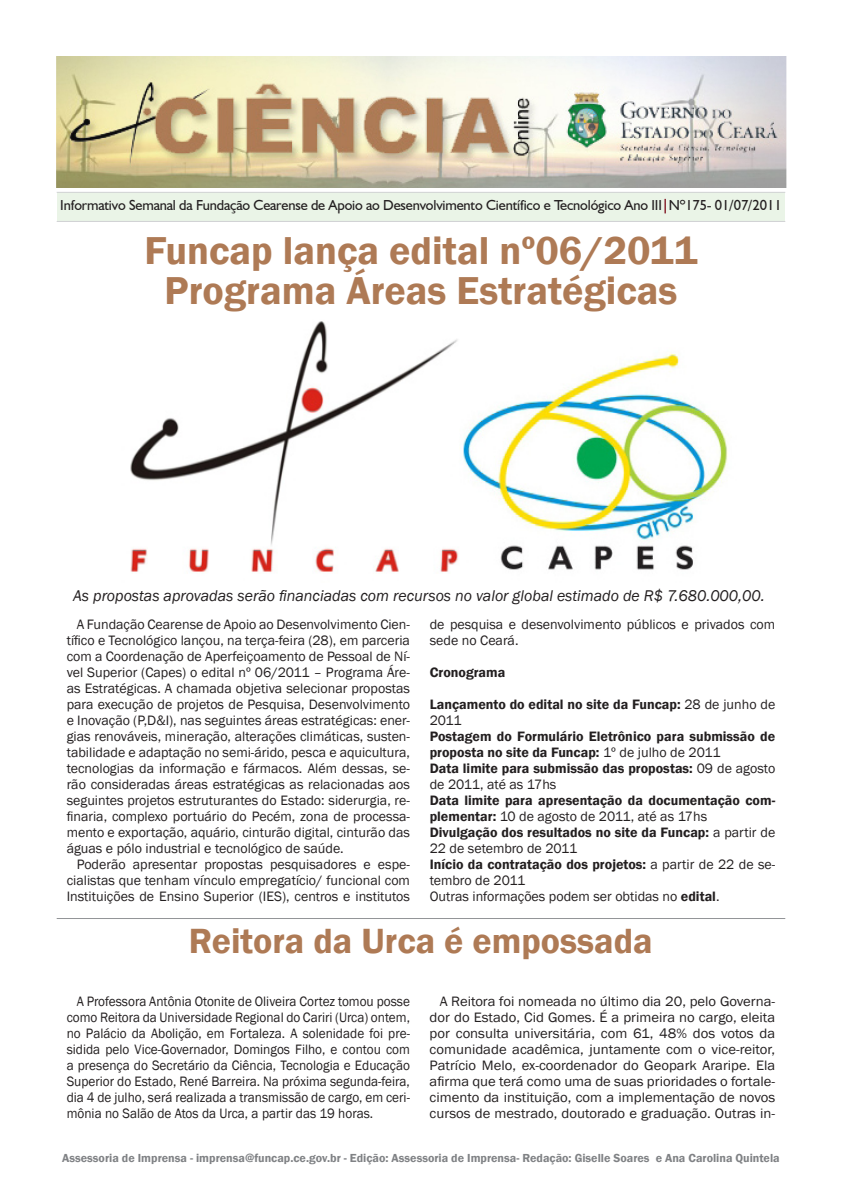
<style>
.page{position:relative;width:842px;height:1191px;background:#fff}
.page>*{position:absolute;margin:0;border:0;box-sizing:border-box;transform-origin:0 0}
.t1{font:600 40px "Franklin Gothic";color:#ae7a55}
.t2{font:600 36px "Franklin Gothic";color:#ae7a55}
.t3{font:italic 16px "Franklin Gothic";color:#231f20}
.t4{font:14.5px "Humanist 521 BT";letter-spacing:-.01em;color:#231f20}
.t5{font:14px/16px "Franklin Gothic";color:#231f20;text-align:justify}
.t6{font:600 14px/16px "Franklin Gothic";color:#231f20}
.t7{font:14px/16px "Franklin Gothic";color:#231f20;text-align:justify;scale:.95 1}
.t8{font:14px/16px "Franklin Gothic";color:#231f20;text-align:justify;scale:1.05 1}
.t9{font:600 12px "Franklin Gothic";color:#808285}
.s1{font-weight:700;color:#7f1421}
.s2{font-weight:400}
.s3{font-weight:600}
</style>
<div class="page">
<img style="left:130px;top:321px;width:598px;height:251px">
<div style="left:57px;top:193px;width:728px;height:28px;background:#eaf4e7"></div>
<img style="left:56px;top:57px;width:730px;height:130px">
<hr style="left:57px;top:192px;width:728px;height:1px;background:#d1d2d4">
<hr style="left:57px;top:221px;width:728px;height:1px;background:#d1d2d4">
<hr style="left:57px;top:918px;width:728px;height:1px;background:#939598">
<p class="t4" style="left:60px;top:196px;width:723px">Informativo Semanal da Fundação Cearense de Apoio ao Desenvolvimento Científico e Tecnológico Ano III<span class="s1">|</span>Nº175- 01/07/2011</p>
<p class="t1" style="left:144px;top:226px;width:554px">Funcap lança edital nº06/2011</p>
<p class="t1" style="left:165px;top:266px;width:514px">Programa Áreas Estratégicas</p>
<p class="t3" style="left:73px;top:586px;width:693px">As propostas aprovadas serão financiadas com recursos no valor global estimado de R$ 7.680.000,00.</p>
<p class="t5" style="left:67px;top:617px;width:345px;text-indent:10px">A Fundação Cearense de Apoio ao Desenvolvimento Cien&shy;tífico e Tecnológico lançou, na terça-feira (28), em parceria com a Coordenação de Aperfeiçoamento de Pessoal de Ní&shy;vel Superior (Capes) o edital nº 06/2011 – Programa Áre&shy;as Estratégicas. A chamada objetiva selecionar propostas para execução de projetos de Pesquisa, Desenvolvimento e Inovação (P,D&amp;I), nas seguintes áreas estratégicas: ener&shy;gias renováveis, mineração, alterações climáticas, susten&shy;tabilidade e adaptação no semi-árido, pesca e aquicultura, tecnologias da informação e fármacos. Além dessas, se&shy;rão consideradas áreas estratégicas as relacionadas aos seguintes projetos estruturantes do Estado: siderurgia, re&shy;finaria, complexo portuário do Pecém, zona de processa&shy;mento e exportação, aquário, cinturão digital, cinturão das águas e pólo industrial e tecnológico de saúde.</p>
<p class="t5" style="left:67px;top:857px;width:345px;text-indent:10px">Poderão apresentar propostas pesquisadores e espe&shy;cialistas que tenham vínculo empregatício/ funcional com Instituições de Ensino Superior (IES), centros e institutos</p>
<p class="t5" style="left:430px;top:617px;width:347px">de pesquisa e desenvolvimento públicos e privados com sede no Ceará.</p>
<p class="t6" style="left:430px;top:665px;width:77px">Cronograma</p>
<p class="t6" style="left:430px;top:697px;width:347px">Lançamento do edital no site da Funcap: <span class="s2">28 de junho de<br>2011</span></p>
<p class="t6" style="left:430px;top:729px;width:347px">Postagem do Formulário Eletrônico para submissão de proposta no site da Funcap: <span class="s2">1º de julho de 2011</span></p>
<p class="t6" style="left:430px;top:761px;width:347px">Data limite para submissão das propostas: <span class="s2">09 de agosto de 2011, até as 17hs</span></p>
<p class="t6" style="left:430px;top:793px;width:347px">Data limite para apresentação da documentação com&shy;plementar: <span class="s2">10 de agosto de 2011, até as 17hs</span></p>
<p class="t6" style="left:430px;top:825px;width:347px">Divulgação dos resultados no site da Funcap: <span class="s2">a partir de<br>22 de setembro de 2011</span></p>
<p class="t6" style="left:430px;top:857px;width:347px">Início da contratação dos projetos: <span class="s2">a partir de 22 de se&shy;tembro de 2011</span></p>
<p class="t5" style="left:430px;top:889px;width:291px">Outras informações podem ser obtidas no <span class="s3">edital</span>.</p>
<p class="t2" style="left:189px;top:918px;width:465px">Reitora da Urca é empossada</p>
<p class="t7" style="left:67px;top:993px;width:363px;text-indent:10px">A Professora Antônia Otonite de Oliveira Cortez tomou posse como Reitora da Universidade Regional do Cariri (Urca) ontem, no Palácio da Abolição, em Fortaleza. A solenidade foi pre&shy;sidida pelo Vice-Governador, Domingos Filho, e contou com a presença do Secretário da Ciência, Tecnologia e Educação Superior do Estado, René Barreira. Na próxima segunda-feira, dia 4 de julho, será realizada a transmissão de cargo, em ceri&shy;mônia no Salão de Atos da Urca, a partir das 19 horas.</p>
<p class="t8" style="left:430px;top:993px;width:331px;text-indent:10px">A Reitora foi nomeada no último dia 20, pelo Governa&shy;dor do Estado, Cid Gomes. É a primeira no cargo, eleita por consulta universitária, com 61, 48% dos votos da comunidade acadêmica, juntamente com o vice-reitor, Patrício Melo, ex-coordenador do Geopark Araripe. Ela afirma que terá como uma de suas prioridades o fortale&shy;cimento da instituição, com a implementação de novos cursos de mestrado, doutorado e graduação. Outras in-</p>
<p class="t9" style="left:62px;top:1150px;width:719px">Assessoria de Imprensa - imprensa@funcap.ce.gov.br - Edição: Assessoria de Imprensa- Redação: Giselle Soares e Ana Carolina Quintela</p>
</div>
